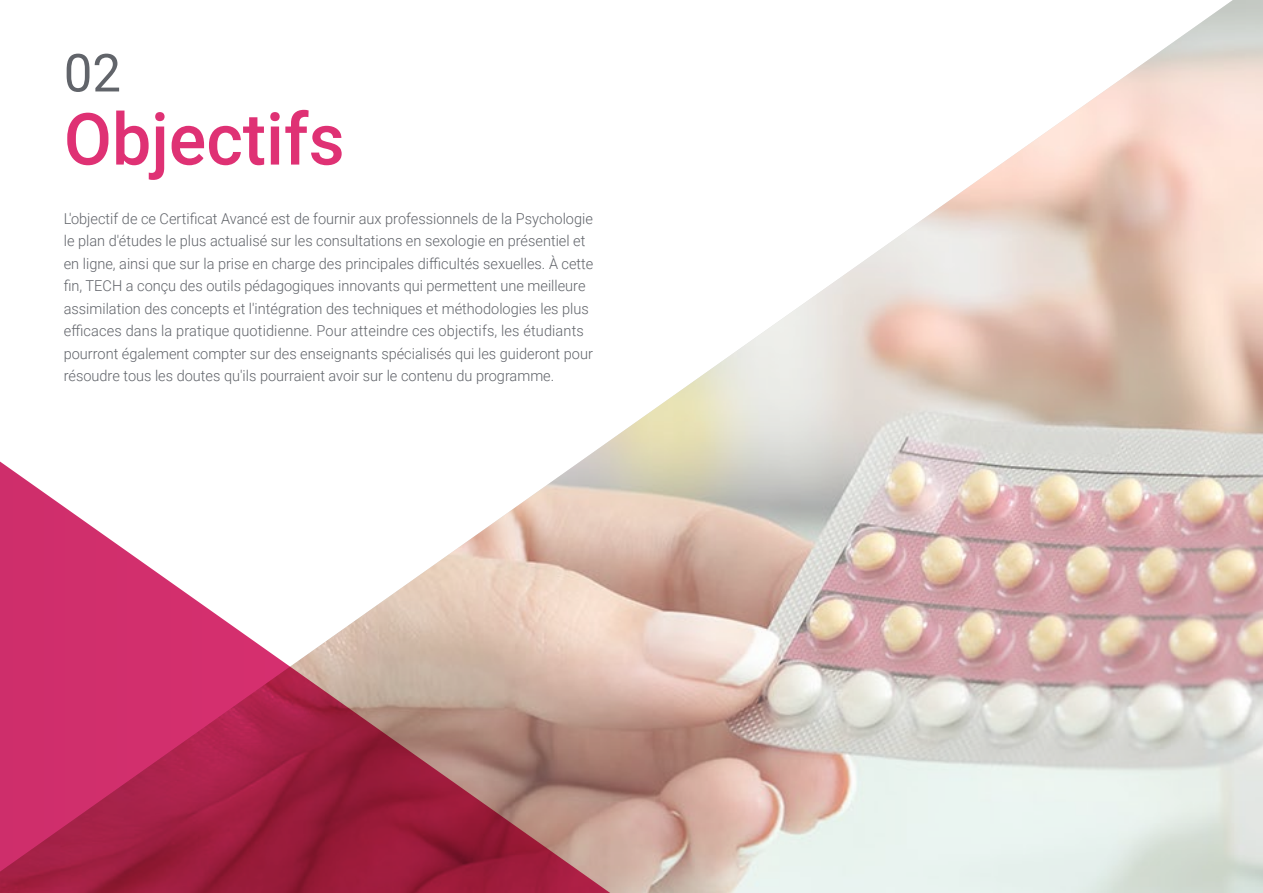
<style>
.page{position:relative;width:1263px;height:893px;background:#fff}
.page>*{position:absolute;margin:0;border:0;box-sizing:border-box;transform-origin:0 0}
.t1{font:500 72px "Roboto";color:#df3174}
.t2{font:52.5px "Roboto";color:#61646a}
.t3{font:300 15px/22.5px "Roboto";color:#61646a}
</style>
<div class="page">
<img style="left:602px;top:0;width:661px;height:893px">
<svg style="left:0;top:446px;width:640px;height:447px"></svg>
<h2 class="t2" style="left:64px;top:36px;width:59px">02</h2>
<h1 class="t1" style="left:64px;top:89px;width:282px">Objectifs</h1>
<p class="t3" style="left:64px;top:207px;width:531px">L'objectif de ce Certificat Avancé est de fournir aux professionnels de la Psychologie le plan d'études le plus actualisé sur les consultations en sexologie en présentiel et en ligne, ainsi que sur la prise en charge des principales difficultés sexuelles. À cette fin, TECH a conçu des outils pédagogiques innovants qui permettent une meilleure assimilation des concepts et l'intégration des techniques et méthodologies les plus efficaces dans la pratique quotidienne. Pour atteindre ces objectifs, les étudiants pourront également compter sur des enseignants spécialisés qui les guideront pour résoudre tous les doutes qu'ils pourraient avoir sur le contenu du programme.</p>
</div>
